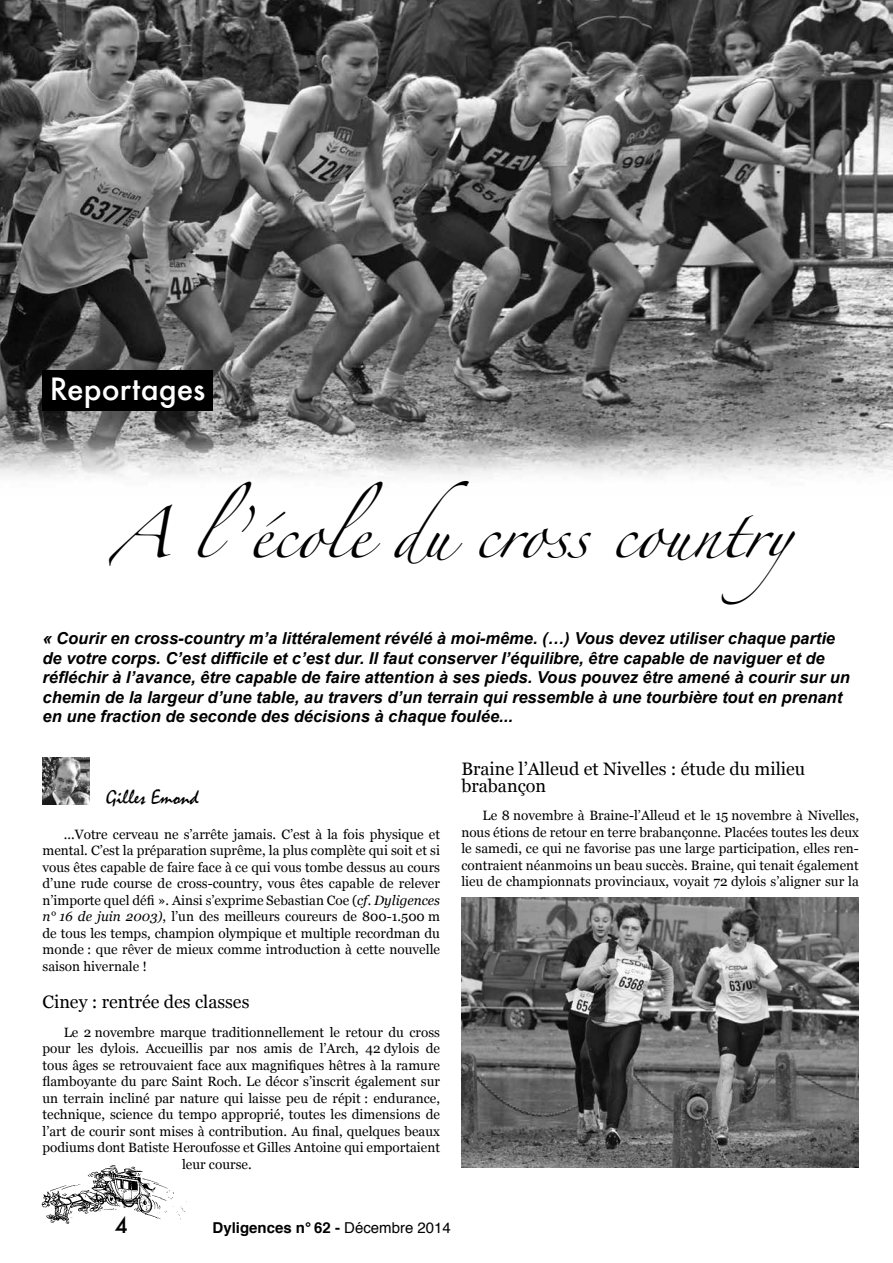
<style>
.page{position:relative;width:893px;height:1263px;background:#fff}
.page>*{position:absolute;margin:0;border:0;box-sizing:border-box;transform-origin:0 0}
.t1{font:45px "Zapfino";color:#000}
.t2{font:500 30px "Futura";color:#fff}
.t3{font:21px "Mistral";color:#000}
.t4{font:500 21px "Futura";color:#000}
.t5{font:18px/16.5px "Georgia";color:#000}
.t6{font:italic 700 16.5px/19.5px "Arial";color:#000}
.t7{font:700 15px "Helvetica";color:#000}
.t8{font:13.5px/16.5px "Georgia";color:#000;text-align:justify}
.s1{font-style:italic}
.s2{font-weight:400}
</style>
<div class="page">
<img style="left:0;top:0;width:893px;height:478px">
<img style="left:43px;top:757px;width:46px;height:47px">
<div style="left:43px;top:370px;width:170px;height:40px;background:#000"></div>
<img style="left:41px;top:1165px;width:146px;height:59px">
<img style="left:461px;top:897px;width:398px;height:270px">
<h2 class="t2" style="left:50px;top:368px;width:157px">Reportages</h2>
<h1 class="t1" style="left:110px;top:515px;width:730px">A l’école du cross country</h1>
<p class="t6" style="left:43px;top:629px;width:809px">« Courir en cross-country m’a littéralement révélé à moi-même. (…) Vous devez utiliser chaque partie de votre corps. C’est difficile et c’est dur. Il faut conserver l’équilibre, être capable de naviguer et de réfléchir à l’avance, être capable de faire attention à ses pieds. Vous pouvez être amené à courir sur un chemin de la largeur d’une table, au travers d’un terrain qui ressemble à une tourbière tout en prenant en une fraction de seconde des décisions à chaque foulée...</p>
<h3 class="t5" style="left:461px;top:760px;width:345px">Braine l’Alleud et Nivelles : étude du milieu brabançon</h3>
<p class="t8" style="left:461px;top:807px;width:399px;text-indent:21px">Le 8 novembre à Braine-l’Alleud et le 15 novembre à Nivelles, nous étions de retour en terre brabançonne. Placées toutes les deux le samedi, ce qui ne favorise pas une large participation, elles ren&shy;contraient néanmoins un beau succès. Braine, qui tenait également lieu de championnats provinciaux, voyait 72 dylois s’aligner sur la</p>
<h3 class="t3" style="left:106px;top:786px;width:94px">Gilles Emond</h3>
<p class="t8" style="left:43px;top:825px;width:399px;text-indent:21px">...Votre cerveau ne s’arrête jamais. C’est à la fois physique et mental. C’est la préparation suprême, la plus complète qui soit et si vous êtes capable de faire face à ce qui vous tombe dessus au cours d’une rude course de cross-country, vous êtes capable de relever n’importe quel défi ». Ainsi s’exprime Sebastian Coe (<span class="s1">cf. Dyligences n° 16 de juin 2003)</span>, l’un des meilleurs coureurs de 800-1.500 m de tous les temps, champion olympique et multiple recordman du monde : que rêver de mieux comme introduction à cette nouvelle saison hivernale !</p>
<h3 class="t5" style="left:43px;top:993px;width:208px">Ciney : rentrée des classes</h3>
<p class="t8" style="left:64px;top:1023px;width:378px">Le 2 novembre marque traditionnellement le retour du cross</p>
<p class="t8" style="left:43px;top:1040px;width:399px">pour les dylois. Accueillis par nos amis de l’Arch, 42 dylois de</p>
<p class="t8" style="left:43px;top:1056px;width:399px">tous âges se retrouvaient face aux magnifiques hêtres à la ramure</p>
<p class="t8" style="left:43px;top:1073px;width:399px">flamboyante du parc Saint Roch. Le décor s’inscrit également sur</p>
<p class="t8" style="left:43px;top:1089px;width:399px">un terrain incliné par nature qui laisse peu de répit : endurance,</p>
<p class="t8" style="left:43px;top:1106px;width:399px">technique, science du tempo approprié, toutes les dimensions de</p>
<p class="t8" style="left:43px;top:1122px;width:399px">l’art de courir sont mises à contribution. Au final, quelques beaux</p>
<p class="t8" style="left:43px;top:1139px;width:399px">podiums dont Batiste Heroufosse et Gilles Antoine qui emportaient</p>
<p class="t8" style="left:182px;top:1155px;width:71px">leur course.</p>
<h3 class="t4" style="left:115px;top:1211px;width:14px">4</h3>
<p class="t7" style="left:213px;top:1216px;width:240px">Dyligences n° 62 - <span class="s2">Décembre 2014</span></p>
</div>
